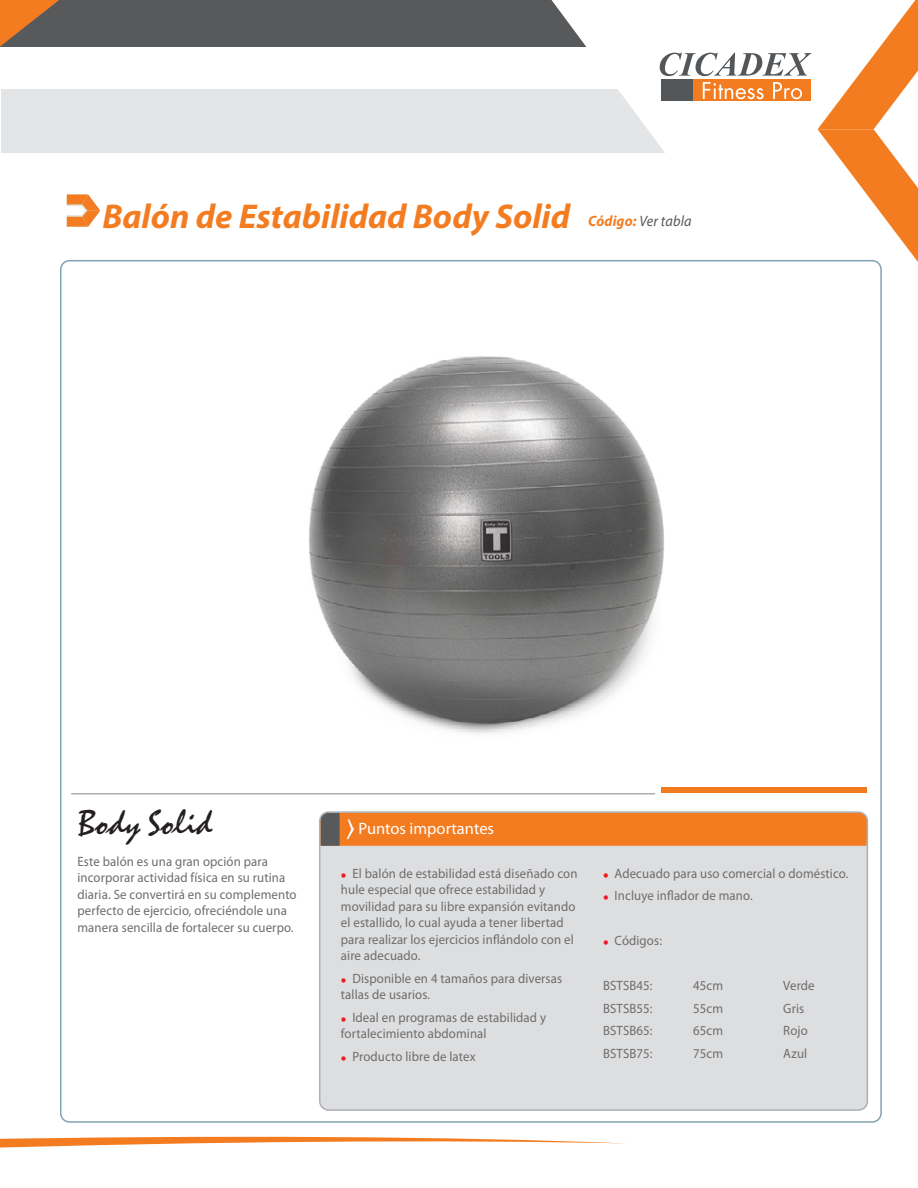
<style>
.page{position:relative;width:918px;height:1188px;background:#fff}
.page>*{position:absolute;margin:0;border:0;box-sizing:border-box;transform-origin:0 0}
.t1{font:italic 700 34.5px "Myriad Pro";color:#f37c20}
.t2{font:34.2px "Mistral";color:#231f20}
.t3{font:16.5px "Myriad Pro";color:#fff}
.t4{font:italic 15px "Myriad Pro";letter-spacing:.01em;color:#59595b;scale:.95 1}
.t5{font:13.5px/16.5px "Myriad Pro";letter-spacing:.01em;color:#716c6c;scale:.95 1}
.s1{font-weight:700;color:#f37c20}
.s2{font-size:21px;color:#ec1c24}
</style>
<div class="page">
<div style="left:0;top:0;width:711px;height:47px;background:#58595b"></div>
<div style="left:1px;top:89px;width:703px;height:64px;background:#e4e5e6"></div>
<hr style="left:71px;top:793px;width:584px;height:2px;background:#adafb2">
<div style="left:661px;top:787px;width:206px;height:6px;background:#f37c20"></div>
<svg style="left:0;top:1136px;width:625px;height:12px"></svg>
<div style="left:320px;top:812px;width:547px;height:298px;background:#dddedf;border-radius:9px"></div>
<div style="left:322px;top:814px;width:543px;height:32px;background:#f37c20"></div>
<div style="left:319px;top:811px;width:549px;height:300px;border:2px solid #adafb2;border-radius:9px"></div>
<svg style="left:818px;top:0;width:100px;height:262px"></svg>
<svg style="left:0;top:0;width:59px;height:47px"></svg>
<svg style="left:67px;top:195px;width:33px;height:32px"></svg>
<svg style="left:551px;top:0;width:261px;height:153px"></svg>
<img style="left:309px;top:356px;width:355px;height:377px">
<h1 class="t1" style="left:102px;top:194px;width:469px">Balón de Estabilidad Body Solid</h1>
<p class="t4" style="left:588px;top:211px;width:111px"><span class="s1">Código:</span> Ver tabla</p>
<h2 class="t2" style="left:78px;top:803px;width:135px">Body Solid</h2>
<p class="t5" style="left:77px;top:853px;width:232px">Este balón es una gran opción para incorporar actividad física en su rutina diaria. Se convertirá en su complemento perfecto de ejercicio, ofreciéndole una manera sencilla de fortalecer su cuerpo.</p>
<p class="t3" style="left:358px;top:820px;width:137px">Puntos importantes</p>
<p class="t5" style="left:341px;top:865px;width:251px"><span class="s2">•</span> El balón de estabilidad está diseñado con hule especial que ofrece estabilidad y movilidad para su libre expansión evitando el estallido, lo cual ayuda a tener libertad para realizar los ejercicios inflándolo con el aire adecuado.</p>
<p class="t5" style="left:341px;top:970px;width:234px"><span class="s2">•</span> Disponible en 4 tamaños para diversas tallas de usarios.</p>
<p class="t5" style="left:341px;top:1009px;width:218px"><span class="s2">•</span> Ideal en programas de estabilidad y fortalecimiento abdominal</p>
<p class="t5" style="left:341px;top:1048px;width:143px"><span class="s2">•</span> Producto libre de latex</p>
<p class="t5" style="left:603px;top:865px;width:260px"><span class="s2">•</span> Adecuado para uso comercial o doméstico.</p>
<p class="t5" style="left:603px;top:888px;width:159px"><span class="s2">•</span> Incluye inflador de mano.</p>
<p class="t5" style="left:603px;top:933px;width:64px"><span class="s2">•</span> Códigos:</p>
<p class="t5" style="left:603px;top:978px;width:54px">BSTSB45:</p>
<p class="t5" style="left:693px;top:978px;width:33px">45cm</p>
<p class="t5" style="left:783px;top:978px;width:35px">Verde</p>
<p class="t5" style="left:603px;top:1000px;width:54px">BSTSB55:</p>
<p class="t5" style="left:693px;top:1000px;width:33px">55cm</p>
<p class="t5" style="left:783px;top:1000px;width:24px">Gris</p>
<p class="t5" style="left:603px;top:1023px;width:54px">BSTSB65:</p>
<p class="t5" style="left:693px;top:1023px;width:33px">65cm</p>
<p class="t5" style="left:783px;top:1023px;width:27px">Rojo</p>
<p class="t5" style="left:603px;top:1045px;width:54px">BSTSB75:</p>
<p class="t5" style="left:693px;top:1045px;width:33px">75cm</p>
<p class="t5" style="left:783px;top:1045px;width:27px">Azul</p>
</div>
